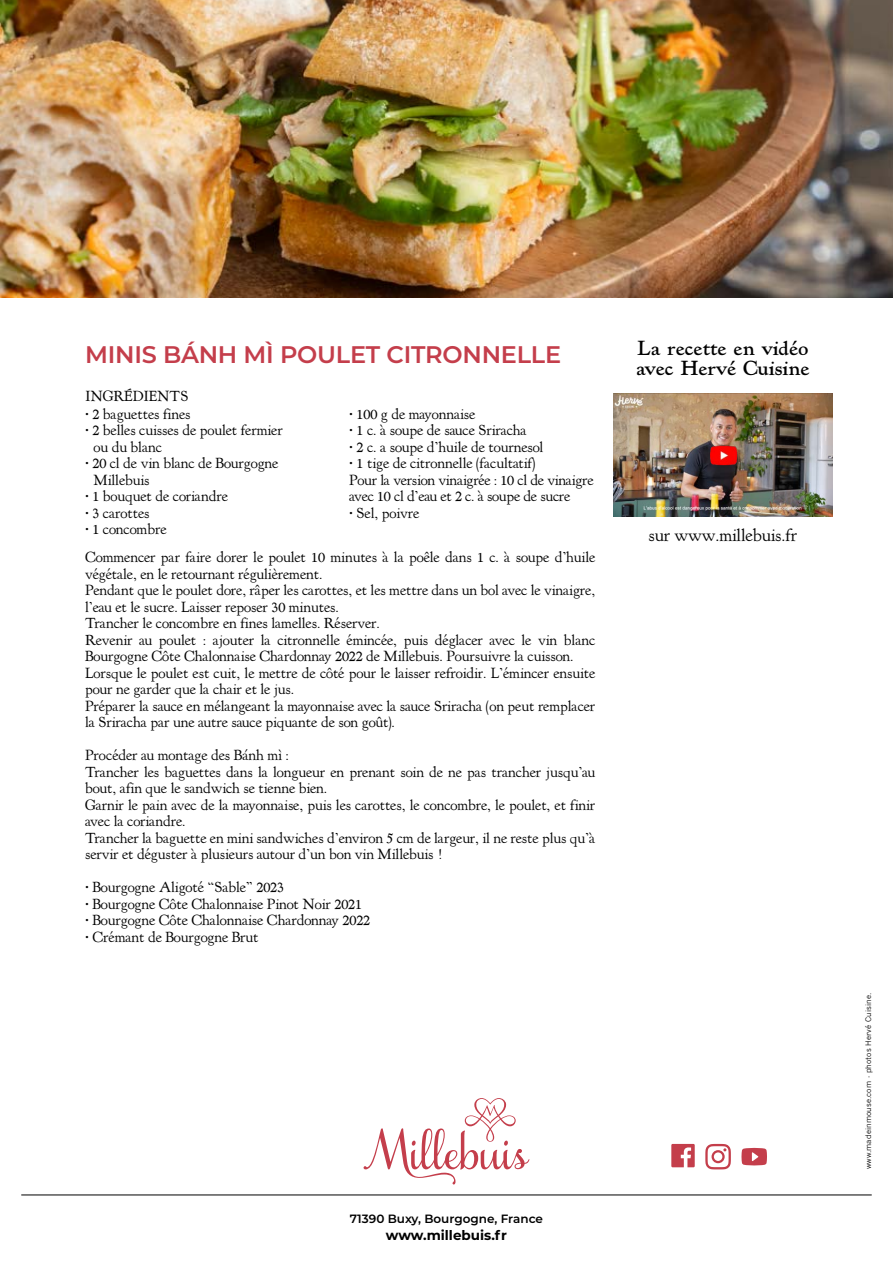
<style>
.page{position:relative;width:893px;height:1263px;background:#fff}
.page>*{position:absolute;margin:0;border:0;box-sizing:border-box;transform-origin:0 0}
.t1{font:600 24px "Montserrat";letter-spacing:-.01em;color:#c43e4b}
.t2{font:700 21.3px/19.5px "LTC Kennerley Pro";letter-spacing:-.01em;color:#000}
.t3{font:17.7px "LTC Kennerley Pro";letter-spacing:-.01em;color:#000}
.t4{font:15px/16.5px "LTC Kennerley Pro";letter-spacing:-.01em;color:#000}
.t5{font:700 13.5px "Montserrat";color:#000}
.t6{font:600 12px "Montserrat";color:#000}
.t7{font:7.5px "News Gothic";letter-spacing:.02em;color:#000}
</style>
<div class="page">
<img style="left:0;top:0;width:893px;height:298px">
<svg style="left:671px;top:1144px;width:24px;height:23px"></svg>
<svg style="left:705px;top:1144px;width:26px;height:25px"></svg>
<svg style="left:741px;top:1148px;width:26px;height:17px"></svg>
<hr style="left:21px;top:1194px;width:851px;height:1px;background:#000">
<svg style="left:364px;top:1098px;width:165px;height:86px"></svg>
<img style="left:613px;top:394px;width:219px;height:123px">
<img style="left:706px;top:443px;width:34px;height:25px">
<h1 class="t1" style="left:85px;top:337px;width:478px">MINIS BÁNH MÌ POULET CITRONNELLE</h1>
<p class="t4" style="left:85px;top:388px;width:105px">INGRÉDIENTS</p>
<p class="t4" style="left:85px;top:406px;width:107px">• 2 baguettes fines</p>
<p class="t4" style="left:94px;top:422px;width:191px;text-indent:-9px">• 2 belles cuisses de poulet fermier ou du blanc</p>
<p class="t4" style="left:94px;top:455px;width:186px;text-indent:-9px">• 20 cl de vin blanc de Bourgogne<br>Millebuis</p>
<p class="t4" style="left:85px;top:488px;width:144px">• 1 bouquet de coriandre</p>
<p class="t4" style="left:85px;top:505px;width:66px">• 3 carottes</p>
<p class="t4" style="left:85px;top:521px;width:83px">• 1 concombre</p>
<p class="t4" style="left:349px;top:406px;width:128px">• 100 g de mayonnaise</p>
<p class="t4" style="left:349px;top:422px;width:179px">• 1 c. à soupe de sauce Sriracha</p>
<p class="t4" style="left:349px;top:439px;width:196px">• 2 c. a soupe d’huile de tournesol</p>
<p class="t4" style="left:349px;top:455px;width:246px">• 1 tige de citronnelle (facultatif)<br>Pour la version vinaigrée : 10 cl de vinaigre avec 10 cl d’eau et 2 c. à soupe de sucre</p>
<p class="t4" style="left:349px;top:505px;width:72px">• Sel, poivre</p>
<p class="t4" style="left:85px;top:549px;width:512px">Commencer par faire dorer le poulet 10 minutes à la poêle dans 1 c. à soupe d’huile végétale, en le retournant régulièrement.<br>Pendant que le poulet dore, râper les carottes, et les mettre dans un bol avec le vinaigre, l’eau et le sucre. Laisser reposer 30 minutes.<br>Trancher le concombre en fines lamelles. Réserver.<br>Revenir au poulet : ajouter la citronnelle émincée, puis déglacer avec le vin blanc Bourgogne Côte Chalonnaise Chardonnay 2022 de Millebuis. Poursuivre la cuisson.<br>Lorsque le poulet est cuit, le mettre de côté pour le laisser refroidir. L’émincer ensuite pour ne garder que la chair et le jus.<br>Préparer la sauce en mélangeant la mayonnaise avec la sauce Sriracha (on peut remplacer la Sriracha par une autre sauce piquante de son goût).</p>
<p class="t4" style="left:85px;top:747px;width:512px">Procéder au montage des Bánh mì :<br>Trancher les baguettes dans la longueur en prenant soin de ne pas trancher jusqu’au bout, afin que le sandwich se tienne bien.<br>Garnir le pain avec de la mayonnaise, puis les carottes, le concombre, le poulet, et finir avec la coriandre.<br>Trancher la baguette en mini sandwiches d’environ 5 cm de largeur, il ne reste plus qu’à servir et déguster à plusieurs autour d’un bon vin Millebuis !</p>
<p class="t4" style="left:85px;top:879px;width:201px">• Bourgogne Aligoté “Sable” 2023</p>
<p class="t4" style="left:85px;top:896px;width:279px">• Bourgogne Côte Chalonnaise Pinot Noir 2021</p>
<p class="t4" style="left:85px;top:912px;width:287px">• Bourgogne Côte Chalonnaise Chardonnay 2022</p>
<p class="t4" style="left:85px;top:929px;width:175px">• Crémant de Bourgogne Brut</p>
<h2 class="t2" style="left:636px;top:338px;width:175px">La recette en vidéo avec Hervé Cuisine</h2>
<p class="t3" style="left:649px;top:526px;width:150px">sur www.millebuis.fr</p>
<p class="t6" style="left:350px;top:1210px;width:195px">71390 Buxy, Bourgogne, France</p>
<p class="t5" style="left:386px;top:1225px;width:123px">www.millebuis.fr</p>
<p class="t7" style="left:864px;top:1169px;width:178px;rotate:-90deg">www.madeinmouse.com - photos Hervé Cuisine.</p>
</div>
